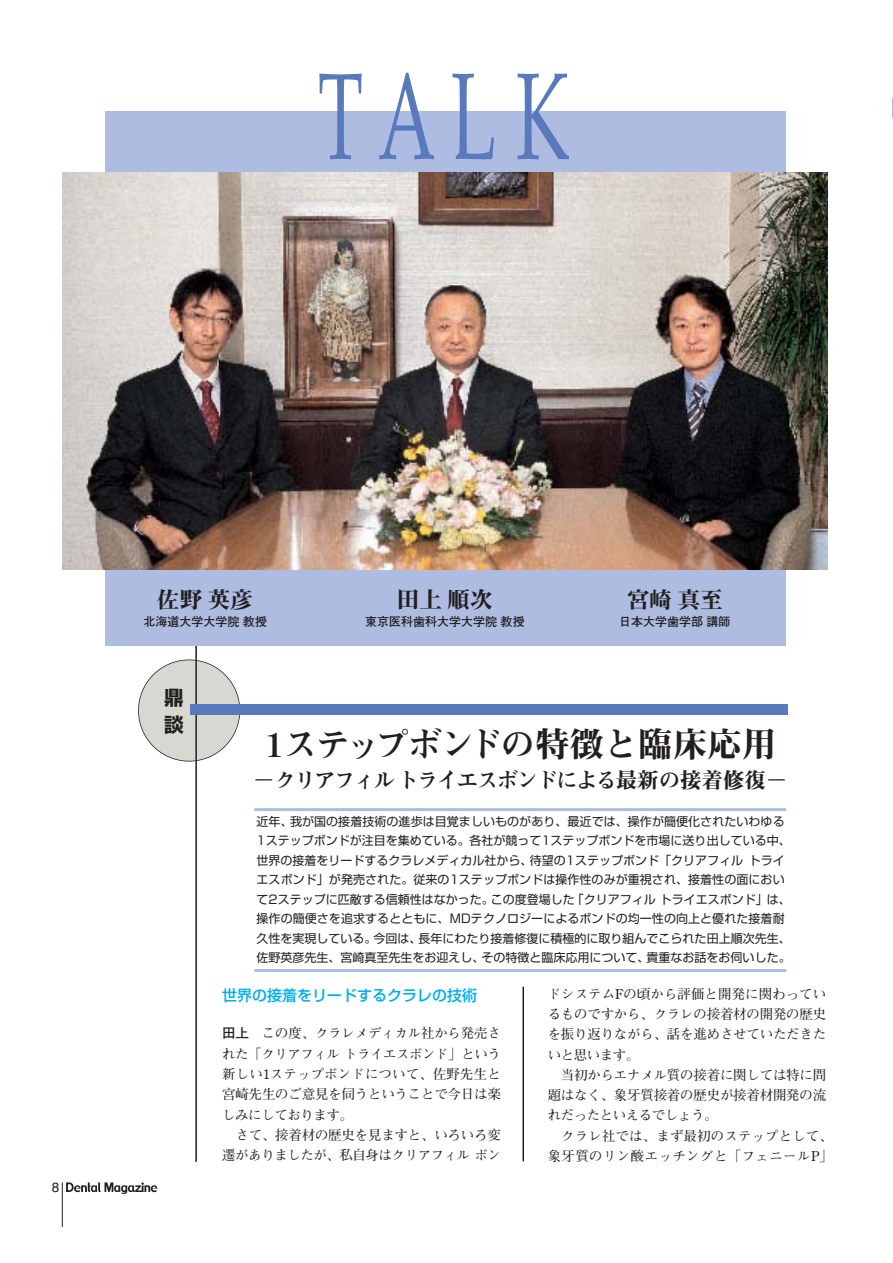
<style>
.page{position:relative;width:893px;height:1263px;background:#fff}
.page>*{position:absolute;margin:0;border:0;box-sizing:border-box;transform-origin:0 0}
.t1{font:34.5px "Midashi Min MA31 90 msp RKSJ H";color:#231f20}
.t2{font:22.5px "Midashi Min MA31 90 msp RKSJ H";color:#231f20}
.t3{font:21.45px "Midashi Min MA31 90 msp RKSJ H";letter-spacing:-.075em;color:#231f20}
.t4{font:19.5px/27.5px "Shin Go Bold 90 msp RKSJ H";color:#231f20}
.t5{font:15px "Shin Go Medium 90 msp RKSJ H";color:#00aeef}
.t6{font:13.5px/20.2px "Futo Min A101 Bold 90 msp RKSJ H";letter-spacing:-.02em;color:#231f20;text-align:justify}
.t7{font:13.5px/20.2px "Futo Min A101 Bold 90 msp RKSJ H";letter-spacing:.025em;color:#231f20;text-align:right}
.t8{font:13.5px "Helvetica";color:#231f20}
.t9{font:12px/19.5px "Shin Go regular 90 msp RKSJ H";color:#231f20}
.t10{font:12px "Futo Go B101 Bold 90 msp RKSJ H";color:#231f20}
.s1{font-family:"Futo Go B101 Bold 90 msp RKSJ H"}
</style>
<div class="page">
<svg style="left:66px;top:1182px;width:91px;height:12px"></svg>
<div style="left:138px;top:660px;width:102px;height:101px;background:#d7d8d2;border-radius:50%"></div>
<div style="left:138px;top:660px;width:102px;height:102px;border:2px solid #231f20;border-radius:50%"></div>
<hr style="left:522px;top:987px;width:2px;height:174px;background:#231f20">
<hr style="left:254px;top:808px;width:532px;height:3px;background:#aebce1">
<hr style="left:254px;top:969px;width:532px;height:3px;background:#aebce1">
<hr style="left:62px;top:1182px;width:1px;height:44px;background:#231f20">
<svg style="left:892px;top:99px;width:1px;height:19px"></svg>
<hr style="left:195px;top:147px;width:2px;height:1015px;background:#231f20">
<div style="left:190px;top:705px;width:597px;height:10px;background:#587abc"></div>
<div style="left:106px;top:111px;width:680px;height:534px;background:#aebce1"></div>
<img style="left:62px;top:172px;width:766px;height:398px">
<svg style="left:319px;top:74px;width:43px;height:85px"></svg>
<svg style="left:379px;top:73px;width:55px;height:86px"></svg>
<svg style="left:452px;top:74px;width:42px;height:85px"></svg>
<svg style="left:517px;top:74px;width:52px;height:85px"></svg>
<p class="t8" style="left:52px;top:1182px;width:9px">8</p>
<h2 class="t2" style="left:157px;top:591px;width:97px">佐野英彦</h2>
<p class="t10" style="left:143px;top:617px;width:125px">北海道大学大学院教授</p>
<h2 class="t2" style="left:397px;top:591px;width:97px">田上順次</h2>
<p class="t10" style="left:365px;top:617px;width:161px">東京医科歯科大学大学院教授</p>
<h2 class="t2" style="left:627px;top:591px;width:97px">宮崎真至</h2>
<p class="t10" style="left:619px;top:617px;width:113px">日本大学歯学部講師</p>
<h3 class="t4" style="left:164px;top:687px;width:21px">鼎談</h3>
<h1 class="t1" style="left:266px;top:731px;width:547px">1ステップボンドの特徴と臨床応用　</h1>
<h3 class="t3" style="left:253px;top:772px;width:536px">－クリアフィルトライエスボンドによる最新の接着修復－</h3>
<p class="t9" style="left:257px;top:813px;width:536px">近年、我が国の接着技術の進歩は目覚ましいものがあり、最近では、操作が簡便化されたいわゆる1ステップボンドが注目を集めている。各社が競って1ステップボンドを市場に送り出している中、世界の接着をリードするクラレメディカル社から、待望の1ステップボンド「クリアフィルトライエスボンド」が発売された。従来の1ステップボンドは操作性のみが重視され、接着性の面において2ステップに匹敵する信頼性はなかった。この度登場した「クリアフィルトライエスボンド」は、操作の簡便さを追求するとともに、MDテクノロジーによるボンドの均一性の向上と優れた接着耐久性を実現している。今回は、長年にわたり接着修復に積極的に取り組んでこられた田上順次先生、佐野英彦先生、宮崎真至先生をお迎えし、その特徴と臨床応用について、貴重なお話をお伺いした。</p>
<p class="t5" style="left:222px;top:990px;width:257px">世界の接着をリードするクラレの技術</p>
<p class="t6" style="left:222px;top:1025px;width:280px"><span class="s1">田上</span> この度、クラレメディカル社から発売された「クリアフィルトライエスボンド」という新しい1ステップボンドについて、佐野先生と宮崎先生のご意見を伺うということで今日は楽しみにしております。</p>
<p class="t6" style="left:222px;top:1126px;width:280px;text-align:right">さて、接着材の歴史を見ますと、いろいろ変遷がありましたが、私自身はクリアフィルボン</p>
<p class="t6" style="left:548px;top:986px;width:280px">ドシステムFの頃から評価と開発に関わっているものですから、クラレの接着材の開発の歴史を振り返りながら、話を進めさせていただきたいと思います。</p>
<p class="t6" style="left:548px;top:1067px;width:280px;text-indent:13px">当初からエナメル質の接着に関しては特に問題はなく、象牙質接着の歴史が接着材開発の流れだったといえるでしょう。</p>
<p class="t7" style="left:548px;top:1127px;width:287px">クラレ社では、まず最初のステップとして、象牙質のリン酸エッチングと「フェニールP」</p>
</div>
